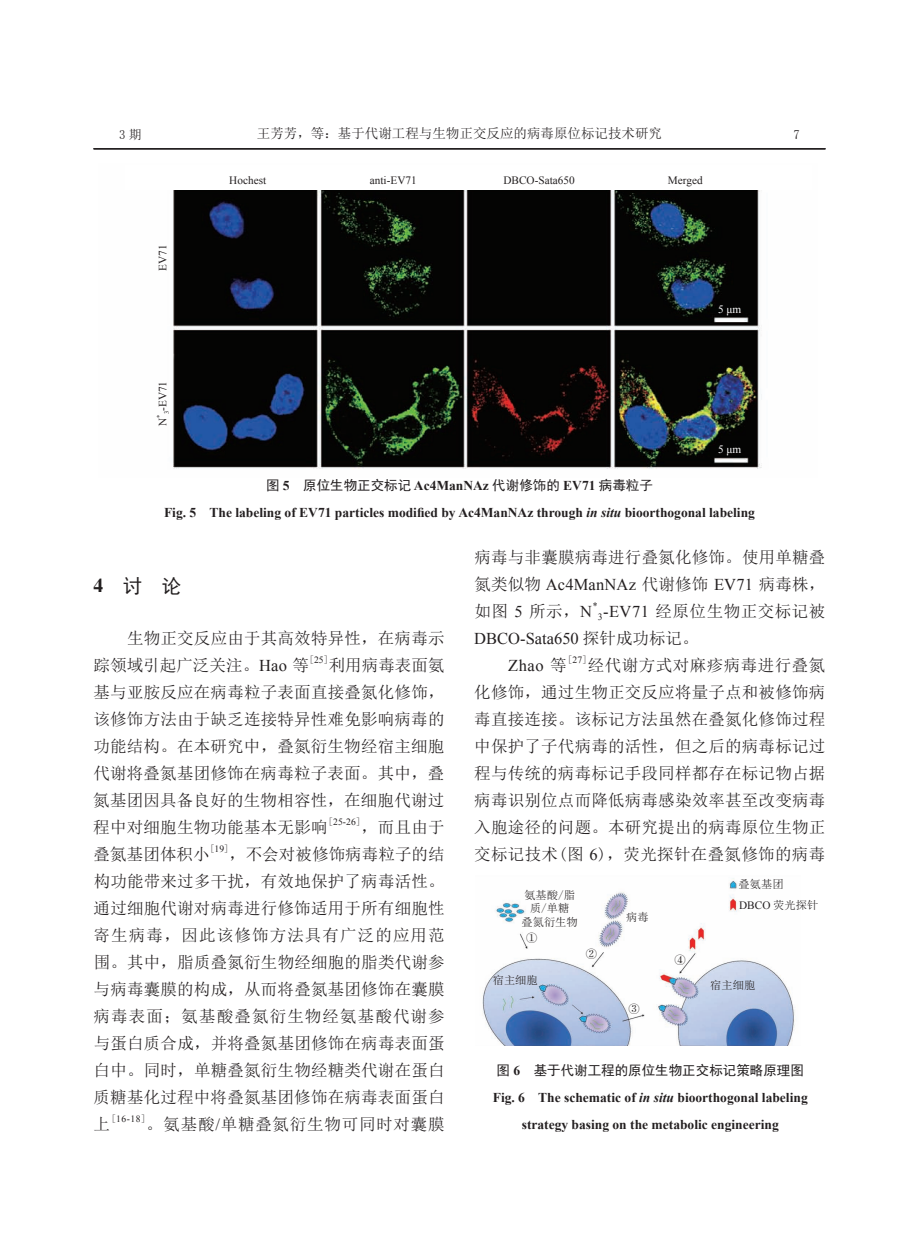
<style>
.page{position:relative;width:919px;height:1238px;background:#fff}
.page>*{position:absolute;margin:0;border:0;box-sizing:border-box;transform-origin:0 0}
.t1{font:19.5px "Sim Hei";color:#231f20}
.t2{font:16.5px/27px "N Sim Sun";letter-spacing:.015em;color:#231f20;text-align:justify}
.t3{font:16.5px/27px "Times New Roman";color:#231f20}
.t4{font:16.5px "N Sim Sun";letter-spacing:.045em;color:#231f20}
.t5{font:700 13.5px/27px "Times New Roman";color:#231f20;text-align:center}
.t6{font:13.5px "N Sim Sun";color:#231f20}
.t7{font:12.75px "Sim Sun";color:#231f20}
.t8{font:11.25px "Times New Roman";color:#231f20}
.t9{font:11.25px/13.5px "N Sim Sun";color:#231f20;text-align:center}
.t10{font:300 11.25px "Adobe Song Std";color:#231f20}
.t11{font:11.25px "Times New Roman";color:#fff}
.t12{font:9.6px "Times New Roman";letter-spacing:.03em;color:#231f20}
.t13{font:9.6px "N Sim Sun";color:#231f20}
.t14{font:6.6px "Times New Roman";color:#231f20}
.s1{font-family:"Sim Hei";font-weight:400}
.s2{font-style:italic}
.s3{font-family:"Times";font-weight:700}
.s4{font-family:"Times New Roman"}
.s5{font-family:"N Sim Sun"}
</style>
<div class="page">
<hr style="left:94px;top:148px;width:731px;height:1px;background:#231f20">
<img style="left:173px;top:190px;width:589px;height:279px">
<img style="left:482px;top:878px;width:313px;height:167px">
<p class="t7" style="left:119px;top:128px;width:24px">3期</p>
<p class="t6" style="left:257px;top:127px;width:406px">王芳芳，等：基于代谢工程与生物正交反应的病毒原位标记技术研究</p>
<p class="t7" style="left:793px;top:128px;width:8px">7</p>
<p class="t8" style="left:155px;top:271px;width:28px;rotate:-90deg">EV71</p>
<p class="t8" style="left:155px;top:425px;width:46px;rotate:-90deg">N <sub>3</sub>-EV71</p>
<p class="t14" style="left:155px;top:417px;width:5px;rotate:-90deg">*</p>
<p class="t8" style="left:229px;top:173px;width:38px">Hochest</p>
<p class="t8" style="left:370px;top:173px;width:48px">anti-EV71</p>
<p class="t8" style="left:503px;top:173px;width:73px">DBCO-Sata650</p>
<p class="t8" style="left:667px;top:173px;width:36px">Merged</p>
<p class="t11" style="left:718px;top:302px;width:25px">5 μm</p>
<p class="t11" style="left:718px;top:442px;width:25px">5 μm</p>
<p class="t5" style="left:164px;top:471px;width:592px"><span class="s1">图</span> 5 <span class="s1">原位生物正交标记</span> Ac4ManNAz <span class="s1">代谢修饰的</span> EV71 <span class="s1">病毒粒子<br></span>Fig. 5 The labeling of EV71 particles modified by Ac4ManNAz through <span class="s2">in situ</span> bioorthogonal labeling</p>
<p class="t9" style="left:695px;top:511px;width:46px">叠氨基团</p>
<p class="t1" style="left:94px;top:576px;width:89px"><span class="s3">4</span> 讨 论</p>
<p class="t2" style="left:93px;top:624px;width:352px;text-indent:33px">生物正交反应由于其高效特异性，在病毒示踪领域引起广泛关注。<span class="s4">Hao</span> 等</p>
<p class="t10" style="left:269px;top:622px;width:13px">①</p>
<p class="t13" style="left:309px;top:654px;width:21px">[<span class="s4">25</span>]</p>
<p class="t2" style="left:93px;top:651px;width:353px;text-indent:235px">利用病毒表面氨基与亚胺反应在病毒粒子表面直接叠氮化修饰，该修饰方法由于缺乏连接特异性难免影响病毒的功能结构。在本研究中，叠氮衍生物经宿主细胞代谢将叠氮基团修饰在病毒粒子表面。其中，叠氮基团因具备良好的生物相容性，在细胞代谢过程中对细胞生物功能基本无影响</p>
<p class="t10" style="left:404px;top:657px;width:13px">②</p>
<p class="t9" style="left:223px;top:692px;width:46px">宿主细胞</p>
<p class="t12" style="left:328px;top:815px;width:34px"><span class="s5">[</span>25-26<span class="s5">]</span></p>
<p class="t2" style="left:361px;top:813px;width:85px">，而且由于</p>
<p class="t2" style="left:94px;top:840px;width:117px">叠氮基团体积小</p>
<p class="t13" style="left:210px;top:843px;width:21px">[<span class="s4">19</span>]</p>
<p class="t2" style="left:93px;top:840px;width:353px;text-indent:136px">，不会对被修饰病毒粒子的结构功能带来过多干扰，有效地保护了病毒活性。通过细胞代谢对病毒进行修饰适用于所有细胞性寄生病毒，因此该修饰方法具有广泛的应用范围。其中，脂质叠氮衍生物经细胞的脂类代谢参与病毒囊膜的构成，从而将叠氮基团修饰在囊膜病毒表面；氨基酸叠氮衍生物经氨基酸代谢参与蛋白质合成，并将叠氮基团修饰在病毒表面蛋白中。同时，单糖叠氮衍生物经糖类代谢在蛋白质糖基化过程中将叠氮基团修饰在病毒表面蛋白上</p>
<p class="t12" style="left:111px;top:1112px;width:36px"><span class="s5">[</span>16-18<span class="s5">]</span></p>
<p class="t4" style="left:146px;top:1116px;width:300px">。氨基酸<span class="s4">/</span>单糖叠氮衍生物可同时对囊膜</p>
<p class="t2" style="left:474px;top:543px;width:352px">病毒与非囊膜病毒进行叠氮化修饰。使用单糖叠氮类似物 <span class="s4">Ac4ManNAz</span> 代谢修饰 <span class="s4">EV71</span> 病毒株，如图 <span class="s4">5</span> 所示，<span class="s4">N</span> <sub>3</sub><span class="s4">-EV71</span> 经原位生物正交标记被</p>
<p class="t8" style="left:696px;top:552px;width:81px">DBCO <span class="s5">荧光探针</span></p>
<p class="t9" style="left:482px;top:580px;width:24px">病毒</p>
<p class="t12" style="left:592px;top:599px;width:6px">*</p>
<p class="t3" style="left:508px;top:624px;width:192px;text-indent:-34px">DBCO-Sata650 <span class="s5">探针成功标记。<br></span>Zhao <span class="s5">等</span></p>
<p class="t13" style="left:567px;top:654px;width:22px">[<span class="s4">27</span>]</p>
<p class="t2" style="left:474px;top:651px;width:352px;text-indent:113px">经代谢方式对麻疹病毒进行叠氮化修饰，通过生物正交反应将量子点和被修饰病毒直接连接。该标记方法虽然在叠氮化修饰过程中保护了子代病毒的活性，但之后的病毒标记过程与传统的病毒标记手段同样都存在标记物占据病毒识别位点而降低病毒感染效率甚至改变病毒入胞途径的问题。本研究提出的病毒原位生物正交标记技术(图 <span class="s4">6</span>)，荧光探针在叠氮修饰的病毒</p>
<p class="t10" style="left:579px;top:667px;width:13px">④</p>
<p class="t10" style="left:479px;top:771px;width:13px">③</p>
<p class="t9" style="left:599px;top:812px;width:46px">宿主细胞</p>
<p class="t9" style="left:521px;top:887px;width:58px">氨基酸/脂质/单糖<br>叠氮衍生物</p>
<p class="t10" style="left:526px;top:931px;width:13px">①</p>
<p class="t10" style="left:585px;top:947px;width:13px">②</p>
<p class="t9" style="left:626px;top:909px;width:24px">病毒</p>
<p class="t10" style="left:674px;top:953px;width:13px">④</p>
<p class="t9" style="left:738px;top:877px;width:46px">叠氨基团</p>
<p class="t8" style="left:739px;top:897px;width:81px">DBCO <span class="s5">荧光探针</span></p>
<p class="t9" style="left:493px;top:973px;width:46px">宿主细胞</p>
<p class="t9" style="left:710px;top:977px;width:46px">宿主细胞</p>
<p class="t10" style="left:628px;top:1002px;width:13px">③</p>
<p class="t5" style="left:492px;top:1056px;width:316px"><span class="s1">图</span> 6 <span class="s1">基于代谢工程的原位生物正交标记策略原理图<br></span>Fig. 6 The schematic of <span class="s2">in situ</span> bioorthogonal labeling strategy basing on the metabolic engineering</p>
</div>
